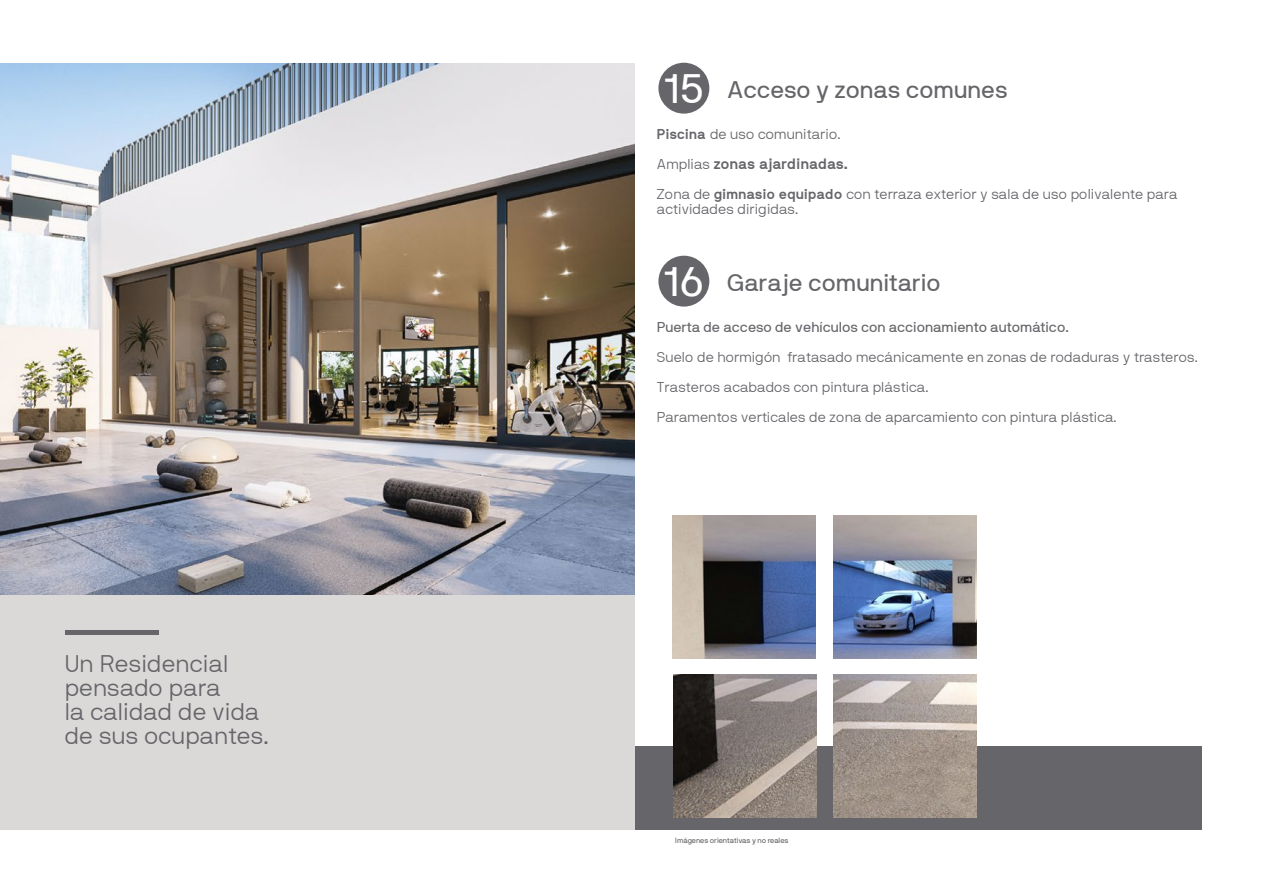
<style>
.page{position:relative;width:1263px;height:893px;background:#fff}
.page>*{position:absolute;margin:0;border:0;box-sizing:border-box;transform-origin:0 0}
.t1{font:24px/24px "NB International Light Webfont";color:#65656a}
.t2{font:24px "NB International Regular Webfont";color:#65656a}
.t3{font:15px "NB International Bold Webfont";color:#65656a}
.t4{font:14.25px/30px "NB International Light Webfont";color:#65656a}
.t5{font:14.25px "NB International Regular Webfont";color:#65656a}
.t6{font:7.5px "NB International Pro";color:#65656a}
.s1{font-size:41.1px;color:#fff}
.s2{font-family:"NB International Bold Webfont"}
.s3{font-family:"NB International Light Webfont";font-size:14.25px}
</style>
<div class="page">
<div style="left:633px;top:747px;width:569px;height:83px;background:#65656a"></div>
<img style="left:833px;top:674px;width:143px;height:143px">
<img style="left:673px;top:674px;width:143px;height:143px">
<img style="left:833px;top:516px;width:143px;height:143px">
<img style="left:673px;top:516px;width:143px;height:143px">
<div style="left:0;top:63px;width:634px;height:766px;background:#dbd9d7"></div>
<div style="left:658px;top:63px;width:51px;height:51px;background:#65656a;border-radius:50%"></div>
<img style="left:0;top:63px;width:635px;height:532px">
<div style="left:66px;top:630px;width:93px;height:5px;background:#65656a"></div>
<div style="left:658px;top:256px;width:51px;height:51px;background:#65656a;border-radius:50%"></div>
<h1 class="t1" style="left:65px;top:652px;width:205px">Un Residencial pensado para<br>la calidad de vida de sus ocupantes.</h1>
<h1 class="t2" style="left:665px;top:77px;width:344px"><span class="s1">15</span> Acceso y zonas comunes</h1>
<p class="t4" style="left:657px;top:119px;width:185px"><span class="s2">Piscina</span> de uso comunitario.</p>
<p class="t3" style="left:657px;top:156px;width:193px"><span class="s3">Amplias</span> zonas ajardinadas.</p>
<p class="t4" style="left:657px;top:187px;width:522px;line-height:15px">Zona de <span class="s2">gimnasio equipado</span> con terraza exterior y sala de uso polivalente para actividades dirigidas.</p>
<h1 class="t2" style="left:665px;top:270px;width:278px"><span class="s1">16</span> Garaje comunitario</h1>
<p class="t5" style="left:657px;top:319px;width:413px">Puerta de acceso de vehículos con accionamiento automático.</p>
<p class="t4" style="left:657px;top:342px;width:543px">Suelo de hormigón fratasado mecánicamente en zonas de rodaduras y trasteros.<br>Trasteros acabados con pintura plástica.<br>Paramentos verticales de zona de aparcamiento con pintura plástica.</p>
<p class="t6" style="left:675px;top:837px;width:115px">Imágenes orientativas y no reales</p>
</div>
